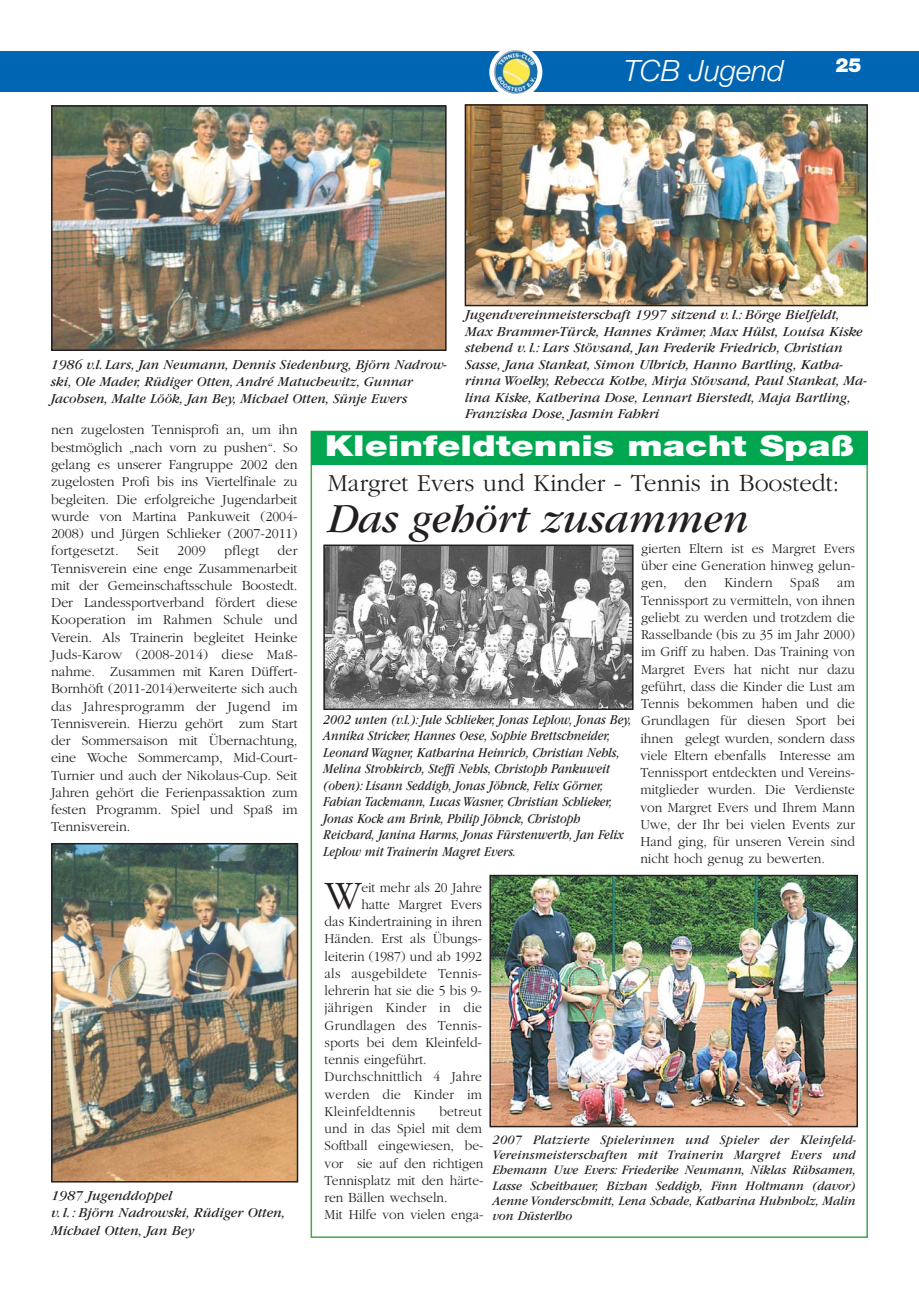
<style>
.page{position:relative;width:919px;height:1289px;background:#fff}
.page>*{position:absolute;margin:0;border:0;box-sizing:border-box;transform-origin:0 0}
.t1{font:italic 43.05px "Garamond";color:#231f20}
.t2{font:300 41.85px "Garamond";color:#231f20;scale:.95 1}
.t3{font:italic 300 29.4px "Helvetica Neue";color:#fff}
.t4{font:900 28.95px "Helvetica Neue";color:#fff;scale:1.27 1}
.t5{font:300 25.35px "Garamond";color:#231f20}
.t6{font:900 19.5px "Helvetica Neue";color:#fff}
.t7{font:300 14.25px/17.2px "Garamond";color:#231f20;scale:.95 1}
.t8{font:300 14.25px/17.2px "Garamond";color:#231f20;text-align:justify}
.t9{font:italic 14.25px/16.5px "Garamond";color:#231f20}
.t10{font:italic 14.25px/16.5px "Garamond";color:#231f20;scale:.87 1}
.t11{font:300 14.25px "Garamond";letter-spacing:.02em;color:#231f20;scale:.95 1}
.t12{font:italic 13.5px/15.3px "Garamond";color:#231f20;text-align:justify;scale:.95 1}
</style>
<div class="page">
<img style="left:467px;top:107px;width:397px;height:196px">
<div style="left:464px;top:104px;width:403px;height:202px;border:2px solid #231f20"></div>
<img style="left:54px;top:846px;width:241px;height:333px">
<div style="left:51px;top:843px;width:247px;height:339px;border:2px solid #231f20"></div>
<img style="left:54px;top:108px;width:389px;height:240px">
<div style="left:51px;top:105px;width:395px;height:246px;border:2px solid #231f20"></div>
<div style="left:0;top:52px;width:441px;height:40px;background:#0065b2"></div>
<div style="left:418px;top:52px;width:500px;height:40px;background:#0065b2"></div>
<div style="left:489px;top:46px;width:53px;height:52px;background:#fff;border-radius:50%"></div>
<img style="left:494px;top:50px;width:44px;height:44px">
<img style="left:492px;top:877px;width:362px;height:247px">
<div style="left:489px;top:874px;width:368px;height:253px;border:2px solid #231f20"></div>
<img style="left:326px;top:547px;width:304px;height:160px">
<div style="left:323px;top:544px;width:310px;height:166px;border:2px solid #231f20"></div>
<div style="left:311px;top:431px;width:556px;height:33px;background:#00a650"></div>
<h3 class="t3" style="left:623px;top:60px;width:162px">TCB Jugend</h3>
<h3 class="t6" style="left:835px;top:58px;width:28px">25</h3>
<p class="t9" style="left:51px;top:357px;width:397px;line-height:17.2px">1986 v.l. Lars, Jan Neumann, Dennis Siedenburg, Björn Nadrow - ski, Ole Mader, Rüdiger Otten, André Matuchewitz, Gunnar<br>Jacobsen, Malte Löök, Jan Bey, Michael Otten, Sünje Ewers</p>
<p class="t9" style="left:465px;top:308px;width:403px">Jugendvereinmeisterschaft 1997 sitzend v. l.: Börge Bielfeldt, Max Brammer-Türck, Hannes Krämer, Max Hülst, Louisa Kiske stehend v. l.: Lars Stövsand, Jan Frederik Friedrich, Christian Sasse, Jana Stankat, Simon Ulbrich, Hanno Bartling, Katha - rinna Woelky, Rebecca Kothe, Mirja Stövsand, Paul Stankat, Ma - lina Kiske, Katherina Dose, Lennart Bierstedt, Maja Bartling, Franziska Dose, Jasmin Fahkri</p>
<p class="t8" style="left:51px;top:422px;width:248px">nen zugelosten Tennis profi an, um ihn bestmöglich „nach vorn zu pushen“. So gelang es unserer Fangruppe 2002 den zugelosten Profi bis ins Viertelfinale zu begleiten. Die erfolgreiche Jugendarbeit wurde von Martina Pankuweit (2004- 2008) und Jürgen Schlieker (2007-2011) fortgesetzt.</p>
<p class="t8" style="left:51px;top:543px;width:248px;text-indent:226px">der Tennisverein eine enge Zusammen arbeit mit der Ge meinschaftsschule Boo stedt.<br>Der Lande ssport verband fördert diese Kooperation im Rahmen Schule und Verein. Als Trainerin begleitet Hein ke Juds-Karow (2008-2014) diese Maß - nahme. Zusammen mit Karen Düffert-Bornhöft (2011-2014)erweiterte sich auch das Jahresprogramm der Jugend im Tennisverein. Hierzu gehört zum Start der Sommersaison mit Übernachtung, eine Woche Sommer camp, Mid-Court-Turnier und auch der Nikolaus-Cup. Seit Jahren gehört die Ferien passaktion zum festen Programm. Spiel und Spaß im Tennisverein.</p>
<p class="t8" style="left:137px;top:543px;width:23px">Seit</p>
<p class="t8" style="left:177px;top:543px;width:30px">2009</p>
<p class="t8" style="left:224px;top:543px;width:37px">pflegt</p>
<p class="t9" style="left:51px;top:1188px;width:235px;line-height:17.2px">1987 Jugenddoppel<br>v. l. : Björn Nadrowski, Rüdiger Otten,<br>Michael Otten, Jan Bey</p>
<h3 class="t4" style="left:325px;top:435px;width:418px">Kleinfeldtennis macht Spaß</h3>
<h3 class="t5" style="left:328px;top:473px;width:513px">Margret Evers und Kinder - Tennis in Boostedt:</h3>
<h1 class="t1" style="left:328px;top:504px;width:422px">Das gehört zusammen</h1>
<p class="t7" style="left:640px;top:540px;width:227px;text-align:justify">gierten Eltern ist es Margret Evers über eine Generation hinweg gelun&shy;gen, den Kindern Spaß am Tennissport zu vermitteln, von ihnen geliebt zu werden und trotzdem die Ras selbande (bis zu 35 im Jahr 2000) im Griff zu haben. Das Training von Margret Evers hat nicht nur dazu geführt, dass die Kinder die Lust am Tennis bekommen haben und die Grundlagen für diesen Sport bei ihnen gelegt wurden, sondern dass viele Eltern ebenfalls Interesse am Tennissport entdeckten und Ver eins - mitglieder wurden. Die Verdienste von Margret Evers und Ihrem Mann Uwe, der Ihr bei vielen Events zur Hand ging, für unseren Verein sind nicht hoch genug zu bewerten.</p>
<p class="t10" style="left:323px;top:712px;width:355px">2002 unten (v.l.): Jule Schlieker, Jonas Leplow, Jonas Bey, Annika Stricker, Hannes Oese, Sophie Brettschneider, Leonard Wagner, Katharina Heinrich, Christian Nehls, Melina Strohkirch, Steffi Nehls, Christoph Pankuweit (oben): Lisann Seddigh, Jonas Jöhnck, Felix Görner, Fabian Tackmann, Lucas Wasner, Christian Schlieker, Jonas Kock am Brink, Philip Jöhnck, Christoph Reichard, Janina Harms, Jonas Fürstenwerth, Jan Felix Leplow mit Trainerin Magret Evers.</p>
<h2 class="t2" style="left:325px;top:879px;width:40px">W</h2>
<p class="t7" style="left:361px;top:879px;width:128px">eit mehr als 20 Jahre</p>
<p class="t7" style="left:361px;top:896px;width:128px">hatte Margret Evers</p>
<p class="t7" style="left:324px;top:914px;width:167px">das Kindertraining in ihren</p>
<p class="t7" style="left:324px;top:931px;width:167px">Händen. Erst als Übungs-</p>
<p class="t7" style="left:324px;top:948px;width:167px">leiterin (1987) und ab 1992</p>
<p class="t7" style="left:324px;top:965px;width:167px">als aus gebildete Tennis -</p>
<p class="t7" style="left:324px;top:983px;width:167px">lehr er in hat sie die 5 bis 9-</p>
<p class="t11" style="left:324px;top:1002px;width:167px">jährigen Kinder in die</p>
<p class="t11" style="left:324px;top:1019px;width:167px">Grund lagen des Tennis -</p>
<p class="t7" style="left:324px;top:1034px;width:167px">sports bei dem Kleinfeld -</p>
<p class="t7" style="left:324px;top:1052px;width:109px">tennis eingeführt.</p>
<p class="t7" style="left:324px;top:1069px;width:167px">Durchschnittlich 4 Jahre</p>
<p class="t11" style="left:324px;top:1088px;width:167px">wer den die Kinder im</p>
<p class="t11" style="left:324px;top:1105px;width:97px">Kleinfeldtennis</p>
<p class="t7" style="left:324px;top:1103px;width:169px;text-indent:115px">betreut und in das Spiel mit dem<br>Softball eingewiesen, be - vor sie auf den richtigen<br>Tennisplatz mit den härte&shy;ren Bällen wechseln.<br>Mit Hilfe von vielen enga-</p>
<p class="t12" style="left:492px;top:1132px;width:384px">2007 Platzierte Spielerinnen und Spieler der Kleinfeld-Vereinsmeister schaften mit Trainerin Margret Evers und Ehemann Uwe Evers: Friederike Neumann, Niklas Rübsamen, Lasse Scheithauer, Bizhan Seddigh, Finn Holtmann (davor)<br>Aenne Vonderschmitt, Lena Schade, Katharina Huhnholz, Malin von Düsterlho</p>
</div>
